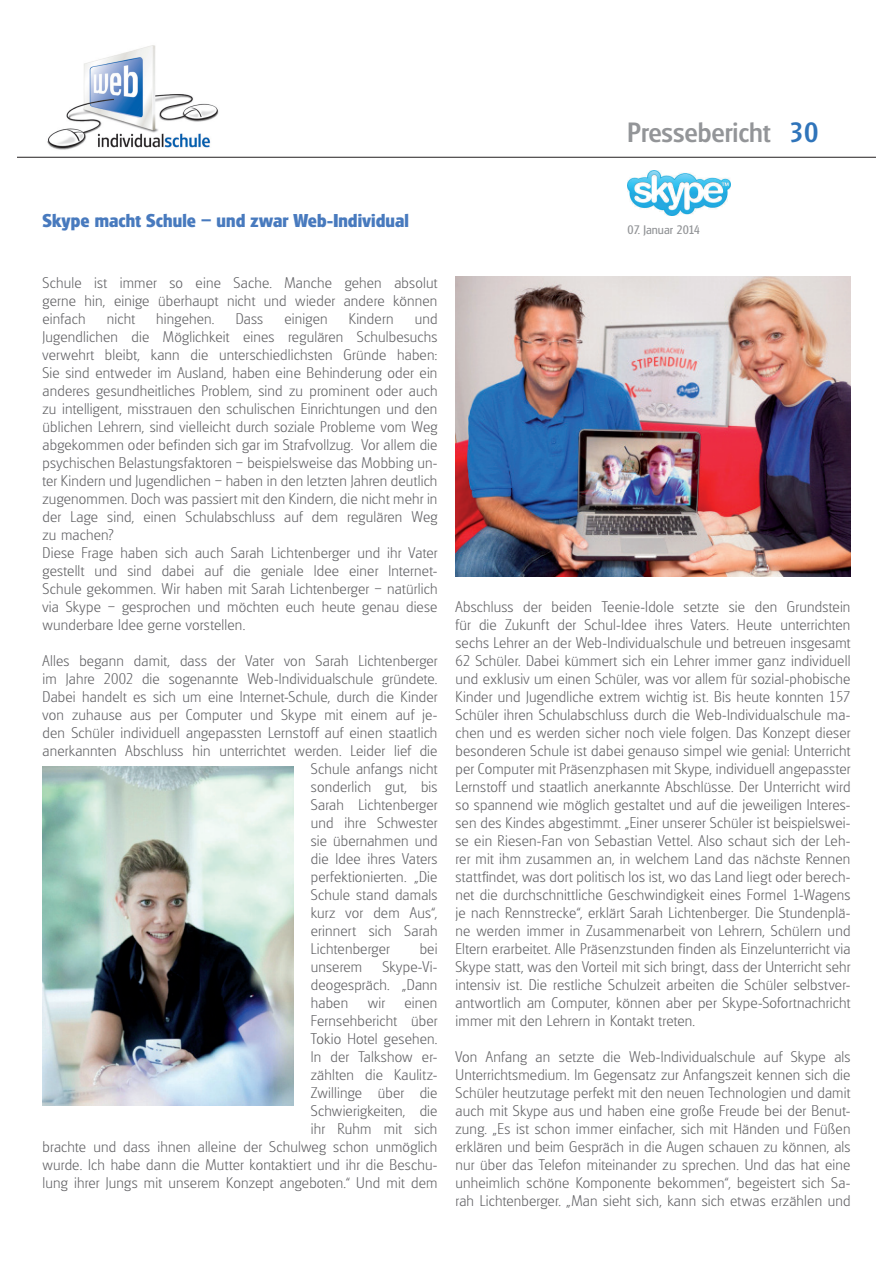
<style>
.page{position:relative;width:893px;height:1263px;background:#fff}
.page>*{position:absolute;margin:0;border:0;box-sizing:border-box;transform-origin:0 0}
.t1{font:500 27px "Glasgow";color:#939598}
.t2{font:700 18px "Glasgow";letter-spacing:.005em;color:#487abe}
.t3{font:200 15px/18px "Glasgow";letter-spacing:.01em;color:#636366;text-align:justify}
.t4{font:12px "Glasgow";color:#939598}
.s1{color:#2f74ba}
.s2{font-family:"Helvetica Neue";font-weight:300}
</style>
<div class="page">
<img style="left:628px;top:170px;width:102px;height:45px">
<img style="left:43px;top:766px;width:251px;height:340px">
<img style="left:455px;top:276px;width:395px;height:300px">
<hr style="left:17px;top:157px;width:859px;height:1px;background:#231f20">
<img style="left:47px;top:45px;width:172px;height:105px">
<h1 class="t1" style="left:628px;top:116px;width:192px">Pressebericht <span class="s1">30</span></h1>
<p class="t2" style="left:43px;top:209px;width:368px">Skype macht Schule – und zwar Web-Individual</p>
<p class="t3" style="left:43px;top:274px;width:396px">Schule ist immer so eine Sache. Manche gehen absolut gerne hin, einige überhaupt nicht und wieder andere können einfach</p>
<p class="t3" style="left:107px;top:310px;width:30px">nicht</p>
<p class="t3" style="left:156px;top:310px;width:60px">hingehen.</p>
<p class="t3" style="left:236px;top:310px;width:29px">Dass</p>
<p class="t3" style="left:284px;top:310px;width:45px">einigen</p>
<p class="t3" style="left:349px;top:310px;width:46px">Kindern</p>
<p class="t3" style="left:43px;top:310px;width:396px;text-align:left;text-indent:372px">und Jugendlichen die Möglichkeit eines regulären Schulbesuchs verwehrt bleibt, kann die unterschiedlichsten Gründe haben:<br>Sie sind entweder im Ausland, haben eine Behinderung oder ein anderes gesundheitliches Problem, sind zu prominent oder auch zu intelligent, misstrauen den schulischen Einrichtungen und den üblichen Lehrern, sind vielleicht durch soziale Probleme vom Weg abgekommen oder be<span class="s2">f</span>inden sich gar im Strafvollzug. Vor allem die psychischen Belastungsfaktoren – beispielsweise das Mobbing un&shy;ter Kindern und Jugendlichen – haben in den letzten Jahren deutlich zugenommen. Doch was passiert mit den Kindern, die nicht mehr in der Lage sind, einen Schulabschluss auf dem regulären Weg zu machen?<br>Diese Frage haben sich auch Sarah Lichtenberger und ihr Vater gestellt und sind dabei auf die geniale Idee einer Internet-Schule gekommen. Wir haben mit Sarah Lichtenberger – natürlich via Skype – gesprochen und möchten euch heute genau diese wunderbare Idee gerne vorstellen.</p>
<p class="t3" style="left:43px;top:652px;width:396px">Alles begann damit, dass der Vater von Sarah Lichtenberger</p>
<p class="t3" style="left:43px;top:670px;width:396px">im Jahre 2002 die sogenannte Web-Individualschule gründete.</p>
<p class="t3" style="left:43px;top:688px;width:396px">Dabei handelt es sich um eine Internet-Schule, durch die Kinder</p>
<p class="t3" style="left:43px;top:706px;width:396px">von zuhause aus per Computer und Skype mit einem auf je-</p>
<p class="t3" style="left:43px;top:724px;width:396px">den Schüler individuell angepassten Lernstoff auf einen staatlich</p>
<p class="t3" style="left:43px;top:742px;width:396px">anerkannten Abschluss hin unterrichtet werden. Leider lief die</p>
<p class="t3" style="left:311px;top:760px;width:128px">Schule anfangs nicht</p>
<p class="t3" style="left:311px;top:778px;width:128px">sonderlich gut, bis</p>
<p class="t3" style="left:311px;top:796px;width:128px">Sarah Lichtenberger</p>
<p class="t3" style="left:311px;top:814px;width:128px">und ihre Schwester</p>
<p class="t3" style="left:311px;top:832px;width:128px">sie übernahmen und</p>
<p class="t3" style="left:311px;top:850px;width:128px">die Idee ihres Vaters</p>
<p class="t3" style="left:311px;top:868px;width:128px">perfektionierten. „Die</p>
<p class="t3" style="left:311px;top:886px;width:128px">Schule stand damals</p>
<p class="t3" style="left:311px;top:904px;width:128px">kurz vor dem Aus“,</p>
<p class="t3" style="left:311px;top:922px;width:128px">erinnert sich Sarah</p>
<p class="t3" style="left:311px;top:940px;width:80px">Lichtenberger</p>
<p class="t3" style="left:420px;top:940px;width:19px">bei</p>
<p class="t3" style="left:311px;top:958px;width:53px">unserem</p>
<p class="t3" style="left:311px;top:958px;width:128px;text-indent:72px">Skype-Vi&shy;deogespräch. „Dann haben</p>
<p class="t3" style="left:43px;top:994px;width:396px;text-align:right">einen<br>Fernsehbericht über<br>Tokio Hotel gesehen.<br>In der Talkshow er-<br>zählten die Kaulitz-<br>Zwillinge über die<br>Schwierigkeiten, die<br>ihr Ruhm mit sich<br>brachte und dass ihnen alleine der Schulweg schon unmöglich wurde. Ich habe dann die Mutter kontaktiert und ihr die Beschu&shy;lung ihrer Jungs mit unserem Konzept angeboten.“ Und mit dem</p>
<p class="t3" style="left:368px;top:994px;width:19px">wir</p>
<p class="t4" style="left:628px;top:222px;width:74px">07. Januar 2014</p>
<p class="t3" style="left:455px;top:598px;width:396px">Abschluss der beiden Teenie-Idole setzte sie den Grundstein für die Zukunft der Schul-Idee ihres Vaters. Heute unterrichten sechs Lehrer an der Web-Individualschule und betreuen insgesamt 62 Schüler. Dabei kümmert sich ein Lehrer immer ganz individuell und exklusiv um einen Schüler, was vor allem für sozial-phobische Kinder und Jugendliche extrem wichtig ist. Bis heute konnten 157<br>Schüler ihren Schulabschluss durch die Web-Individualschule ma&shy;chen und es werden sicher noch viele folgen. Das Konzept dieser besonderen Schule ist dabei genauso simpel wie genial: Unterricht per Computer mit Präsenzphasen mit Skype, individuell angepasster Lernstoff und staatlich anerkannte Abschlüsse. Der Unterricht wird so spannend wie möglich gestaltet und auf die jeweiligen Interes&shy;sen des Kindes abgestimmt. „Einer unserer Schüler ist beispielswei&shy;se ein Riesen-Fan von Sebastian Vettel. Also schaut sich der Leh&shy;rer mit ihm zusammen an, in welchem Land das nächste Rennen statt<span class="s2">fi</span>ndet, was dort politisch los ist, wo das Land liegt oder berech&shy;net die durchschnittliche Geschwindigkeit eines Formel 1-Wagens je nach Rennstrecke“, erklärt Sarah Lichtenberger. Die Stundenplä&shy;ne werden immer in Zusammenarbeit von Lehrern, Schülern und Eltern erarbeitet. Alle Präsenzstunden f<span class="s2">i</span>nden als Einzelunterricht via Skype statt, was den Vorteil mit sich bringt, dass der Unterricht sehr intensiv ist. Die restliche Schulzeit arbeiten die Schüler selbstver&shy;antwortlich am Computer, können aber per Skype-Sofortnachricht immer mit den Lehrern in Kontakt treten.</p>
<p class="t3" style="left:455px;top:1048px;width:396px">Von Anfang an setzte die Web-Individualschule auf Skype als Unterrichtsmedium. Im Gegensatz zur Anfangszeit kennen sich die Schüler heutzutage perfekt mit den neuen Technologien und damit auch mit Skype aus und haben eine große Freude bei der Benut&shy;zung. „Es ist schon immer einfacher, sich mit Händen und Füßen erklären und beim Gespräch in die Augen schauen zu können, als nur über das Telefon miteinander zu sprechen. Und das hat eine unheimlich schöne Komponente bekommen“, begeistert sich Sa&shy;rah Lichtenberger. „Man sieht sich, kann sich etwas erzählen und</p>
</div>
